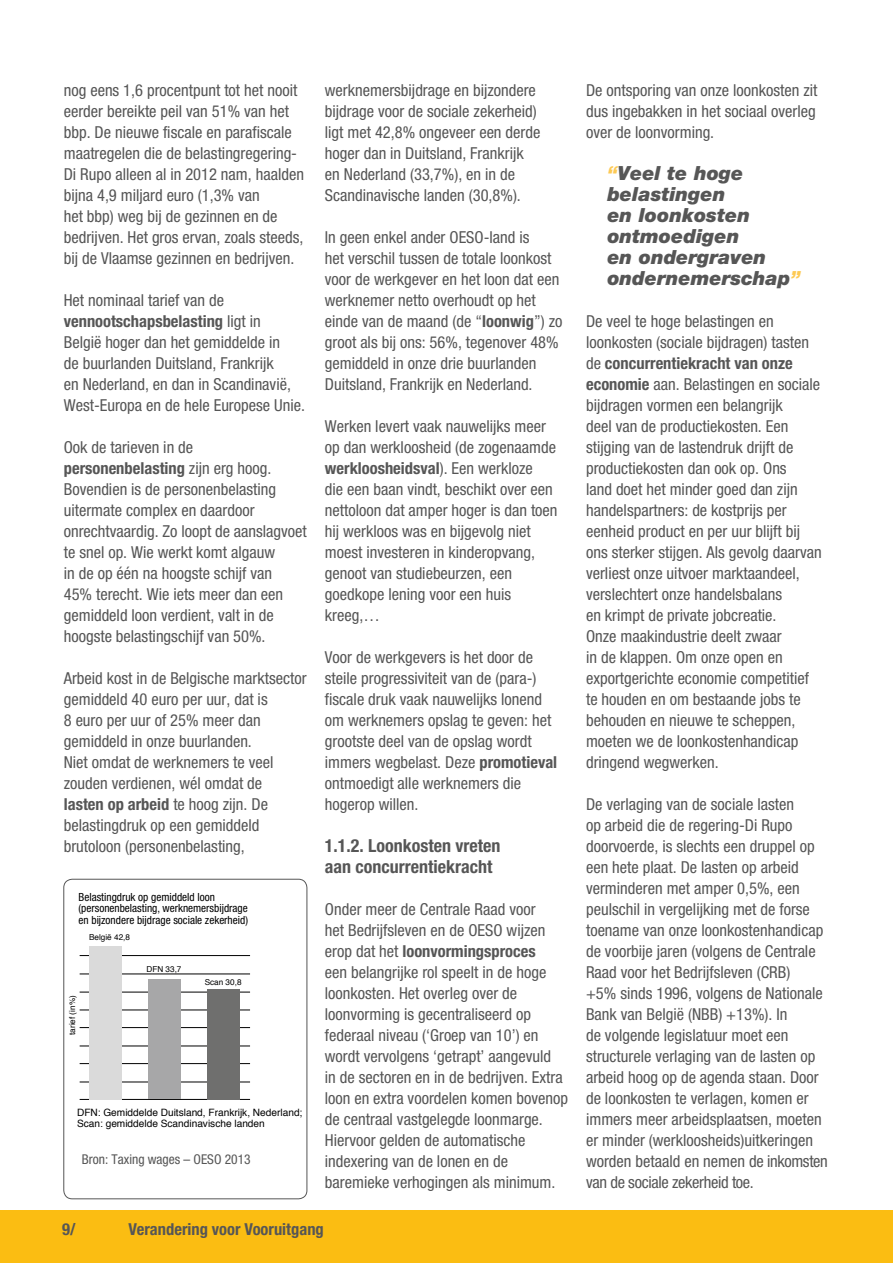
<style>
.page{position:relative;width:893px;height:1263px;background:#fff}
.page>*{position:absolute;margin:0;border:0;box-sizing:border-box;transform-origin:0 0}
.t1{font:italic 900 19.5px/21px "Helvetica Neue LT Std";color:#565656}
.t2{font:700 condensed 18px/21px "Helvetica Neue LT Std";color:#565656}
.t3{font:condensed 16.5px/21px "Helvetica Neue LT Std";color:#565656}
.t4{font:700 condensed 16.5px "Helvetica Neue LT Std";color:#565656}
.t5{font:condensed 13.5px "Helvetica Neue LT Std";color:#565656}
.t6{font:condensed 11.25px/11.2px "Helvetica Neue LT Std";color:#000}
.t7{font:10.05px/11.2px "Helvetica";color:#000}
.t8{font:8.1px "Helvetica";color:#000}
.s1{font-weight:700}
.s2{color:#fdca55}
</style>
<div class="page">
<div style="left:0;top:1210px;width:893px;height:53px;background:#fbbd12"></div>
<hr style="left:80px;top:1099px;width:170px;height:1px;background:#000">
<hr style="left:80px;top:1081px;width:170px;height:1px;background:#000">
<hr style="left:80px;top:1063px;width:170px;height:1px;background:#000">
<hr style="left:80px;top:1045px;width:170px;height:1px;background:#000">
<hr style="left:80px;top:1027px;width:170px;height:1px;background:#000">
<hr style="left:80px;top:1009px;width:170px;height:1px;background:#000">
<hr style="left:80px;top:992px;width:170px;height:1px;background:#000">
<hr style="left:80px;top:973px;width:170px;height:1px;background:#000">
<hr style="left:80px;top:955px;width:170px;height:1px;background:#000">
<div style="left:148px;top:979px;width:33px;height:120px;background:#a7a7a8"></div>
<div style="left:207px;top:989px;width:33px;height:110px;background:#6f6f6e"></div>
<div style="left:89px;top:946px;width:33px;height:153px;background:#dadada"></div>
<div style="left:63px;top:879px;width:244px;height:320px;border:1px solid #565656;border-radius:9px"></div>
<p class="t3" style="left:64px;top:80px;width:242px">nog eens 1,6 procentpunt tot het nooit eerder bereikte peil van 51% van het bbp. De nieuwe fiscale en parafiscale maatregelen die de belastingregering-Di Rupo alleen al in 2012 nam, haalden bijna 4,9 miljard euro (1,3% van<br>het bbp) weg bij de gezinnen en de bedrijven. Het gros ervan, zoals steeds, bij de Vlaamse gezinnen en bedrijven.</p>
<p class="t3" style="left:64px;top:290px;width:243px">Het nominaal tarief van de <span class="s1">vennootschapsbelasting</span> ligt in<br>België hoger dan het gemiddelde in<br>de buurlanden Duitsland, Frankrijk<br>en Nederland, en dan in Scandinavië, West-Europa en de hele Europese Unie.</p>
<p class="t3" style="left:64px;top:437px;width:245px">Ook de tarieven in de <span class="s1">personenbelasting</span> zijn erg hoog.<br>Bovendien is de personenbelasting uitermate complex en daardoor onrechtvaardig. Zo loopt de aanslagvoet te snel op. Wie werkt komt algauw<br>in de op één na hoogste schijf van<br>45% terecht. Wie iets meer dan een gemiddeld loon verdient, valt in de hoogste belastingschijf van 50%.</p>
<p class="t3" style="left:64px;top:668px;width:244px">Arbeid kost in de Belgische marktsector gemiddeld 40 euro per uur, dat is<br>8 euro per uur of 25% meer dan gemiddeld in onze buurlanden.<br>Niet omdat de werknemers te veel zouden verdienen, wél omdat de<br><span class="s1">lasten op arbeid</span> te hoog zijn. De belastingdruk op een gemiddeld brutoloon (personenbelasting,</p>
<p class="t6" style="left:79px;top:891px;width:171px">Belastingdruk op gemiddeld loon (personenbelasting, werknemersbijdrage en bijzondere bijdrage sociale zekerheid)</p>
<p class="t8" style="left:89px;top:931px;width:42px">België 42,8</p>
<p class="t8" style="left:66px;top:1035px;width:41px;rotate:-90deg">tarief (in%)</p>
<p class="t8" style="left:147px;top:963px;width:36px">DFN 33,7</p>
<p class="t8" style="left:205px;top:976px;width:38px">Scan 30,8</p>
<p class="t7" style="left:77px;top:1107px;width:227px">DFN: Gemiddelde Duitsland, Frankrijk, Nederland;<br>Scan: gemiddelde Scandinavische landen</p>
<p class="t5" style="left:82px;top:1151px;width:170px">Bron: Taxing wages – OESO 2013</p>
<p class="t3" style="left:325px;top:80px;width:217px">werknemersbijdrage en bijzondere bijdrage voor de sociale zekerheid) ligt met 42,8% ongeveer een derde hoger dan in Duitsland, Frankrijk en Nederland (33,7%), en in de Scandinavische landen (30,8%).</p>
<p class="t3" style="left:325px;top:227px;width:239px">In geen enkel ander OESO-land is<br>het verschil tussen de totale loonkost voor de werkgever en het loon dat een werknemer netto overhoudt op het einde van de maand (de “<span class="s1">loonwig</span>”) zo groot als bij ons: 56%, tegenover 48% gemiddeld in onze drie buurlanden Duitsland, Frankrijk en Nederland.</p>
<p class="t3" style="left:325px;top:416px;width:234px">Werken levert vaak nauwelijks meer op dan werkloosheid (de zogenaamde <span class="s1">werkloosheidsval</span>). Een werkloze<br>die een baan vindt, beschikt over een nettoloon dat amper hoger is dan toen hij werkloos was en bijgevolg niet moest investeren in kinderopvang, genoot van studiebeurzen, een goedkope lening voor een huis kreeg,…</p>
<p class="t3" style="left:325px;top:647px;width:234px">Voor de werkgevers is het door de steile progressiviteit van de (para-) fiscale druk vaak nauwelijks lonend om werknemers opslag te geven: het grootste deel van de opslag wordt immers wegbelast. Deze <span class="s1">promotieval </span>ontmoedigt alle werknemers die hogerop willen.</p>
<p class="t2" style="left:325px;top:835px;width:177px">1.1.2. Loonkosten vreten aan concurrentiekracht</p>
<p class="t3" style="left:325px;top:899px;width:245px">Onder meer de Centrale Raad voor<br>het Bedrijfsleven en de OESO wijzen erop dat het <span class="s1">loonvormingsproces<br></span>een belangrijke rol speelt in de hoge loonkosten. Het overleg over de loonvorming is gecentraliseerd op federaal niveau (‘Groep van 10’) en wordt vervolgens ‘getrapt’ aangevuld<br>in de sectoren en in de bedrijven. Extra loon en extra voordelen komen bovenop de centraal vastgelegde loonmarge.<br>Hiervoor gelden de automatische indexering van de lonen en de baremieke verhogingen als minimum.</p>
<p class="t4" style="left:62px;top:1219px;width:15px">9/</p>
<p class="t4" style="left:129px;top:1219px;width:197px">Verandering voor Vooruitgang</p>
<p class="t3" style="left:586px;top:80px;width:233px;text-align:justify">De ontsporing van onze loonkosten zit dus ingebakken in het sociaal overleg over de loonvorming.</p>
<p class="t1" style="left:607px;top:162px;width:195px"><span class="s2">“</span>Veel te hoge belastingen<br>en loonkosten ontmoedigen<br>en ondergraven ondernemerschap<span class="s2">”</span></p>
<p class="t3" style="left:586px;top:311px;width:237px">De veel te hoge belastingen en loonkosten (sociale bijdragen) tasten de <span class="s1">concurrentiekracht van onze economie</span> aan. Belastingen en sociale bijdragen vormen een belangrijk<br>deel van de productiekosten. Een stijging van de lastendruk drijft de productiekosten dan ook op. Ons<br>land doet het minder goed dan zijn handelspartners: de kostprijs per eenheid product en per uur blijft bij ons sterker stijgen. Als gevolg daarvan verliest onze uitvoer marktaandeel, verslechtert onze handelsbalans<br>en krimpt de private jobcreatie.<br>Onze maakindustrie deelt zwaar<br>in de klappen. Om onze open en exportgerichte economie competitief te houden en om bestaande jobs te behouden en nieuwe te scheppen, moeten we de loonkostenhandicap dringend wegwerken.</p>
<p class="t3" style="left:586px;top:794px;width:243px">De verlaging van de sociale lasten<br>op arbeid die de regering-Di Rupo doorvoerde, is slechts een druppel op een hete plaat. De lasten op arbeid verminderen met amper 0,5%, een peulschil in vergelijking met de forse toename van onze loonkostenhandicap de voorbije jaren (volgens de Centrale Raad voor het Bedrijfsleven (CRB)<br>+5% sinds 1996, volgens de Nationale Bank van België (NBB) +13%). In<br>de volgende legislatuur moet een structurele verlaging van de lasten op arbeid hoog op de agenda staan. Door de loonkosten te verlagen, komen er immers meer arbeidsplaatsen, moeten er minder (werkloosheids)uitkeringen worden betaald en nemen de inkomsten van de sociale zekerheid toe.</p>
</div>
